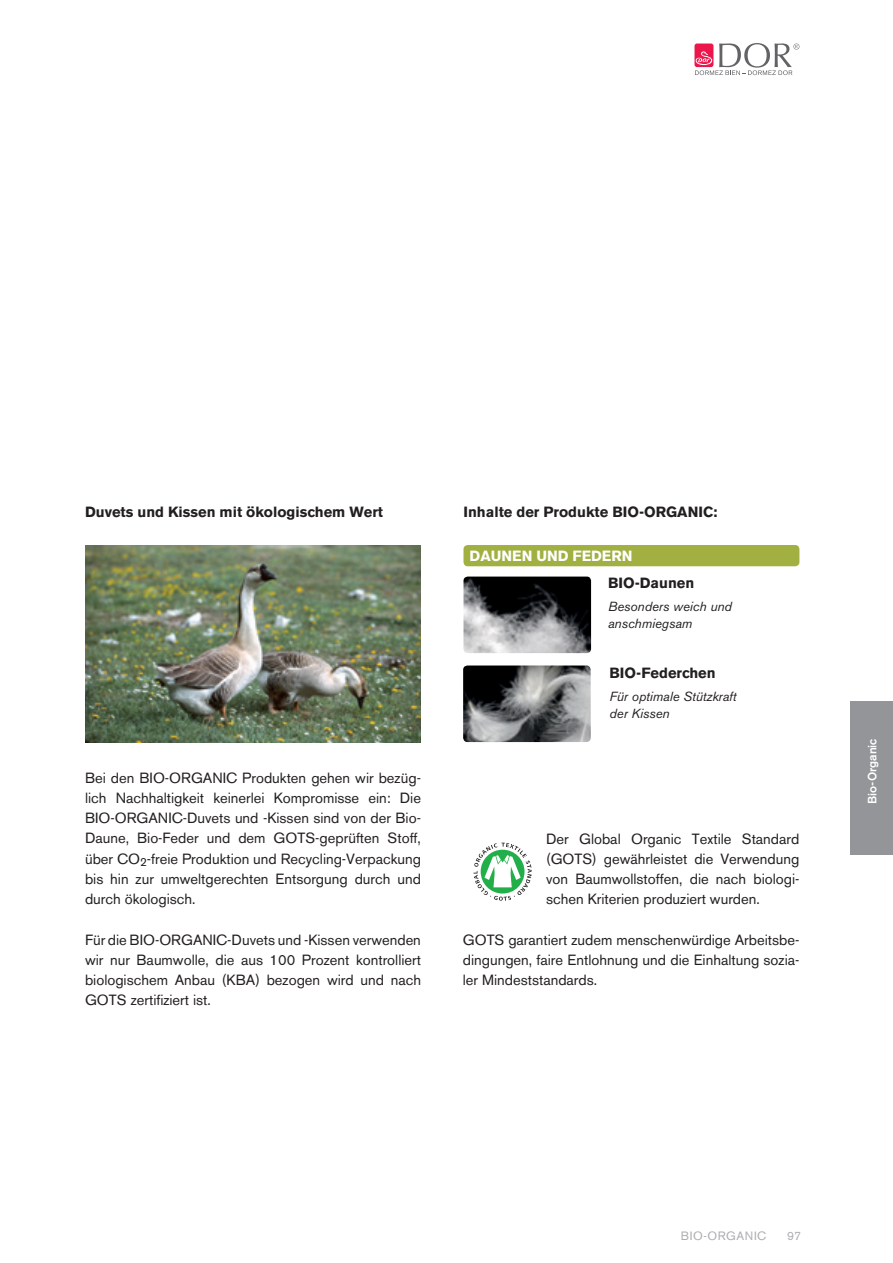
<style>
.page{position:relative;width:893px;height:1263px;background:#fff}
.page>*{position:absolute;margin:0;border:0;box-sizing:border-box;transform-origin:0 0}
.t1{font:14.7px/20.2px "Akzidenz Grotesk BQ";color:#231f20;text-align:justify}
.t2{font:700 14.7px "Akzidenz Grotesk BQ";color:#231f20}
.t3{font:700 14.7px "Akzidenz Grotesk BQ";color:#fff}
.t4{font:italic 13.2px/16.5px "Akzidenz Grotesk BQ";color:#231f20}
.t5{font:12px "Akzidenz Grotesk BQ";letter-spacing:.045em;color:#adaeb2}
.t6{font:500 12px "Akzidenz Grotesk BQ";color:#fff}
</style>
<div class="page">
<svg style="left:694px;top:44px;width:19px;height:23px"></svg>
<svg style="left:695px;top:43px;width:104px;height:32px"></svg>
<img style="left:463px;top:665px;width:128px;height:77px">
<div style="left:850px;top:702px;width:43px;height:153px;background:#939598"></div>
<img style="left:463px;top:576px;width:128px;height:77px">
<img style="left:85px;top:545px;width:336px;height:198px">
<div style="left:463px;top:545px;width:336px;height:21px;background:#a1b041;border-radius:4px"></div>
<svg style="left:473px;top:843px;width:59px;height:58px"></svg>
<p class="t2" style="left:85px;top:503px;width:299px">Duvets und Kissen mit ökologischem Wert</p>
<p class="t1" style="left:85px;top:767px;width:337px">Bei den BIO-ORGANIC Produkten gehen wir bezüg&shy;lich Nachhaltigkeit keinerlei Kompromisse ein: Die BIO-ORGANIC-Duvets und -Kissen sind von der Bio-Daune, Bio-Feder und dem GOTS-geprüften Stoff, über CO<sub>2</sub>-freie Produktion und Recycling-Verpackung bis hin zur umweltgerechten Entsorgung durch und durch ökologisch.</p>
<p class="t1" style="left:85px;top:929px;width:337px">Für die BIO-ORGANIC-Duvets und -Kissen verwenden wir nur Baumwolle, die aus 100 Prozent kontrolliert biologischem Anbau (KBA) bezogen wird und nach GOTS zertifiziert ist.</p>
<p class="t2" style="left:463px;top:503px;width:255px">Inhalte der Produkte BIO-ORGANIC:</p>
<p class="t3" style="left:470px;top:547px;width:164px">DAUNEN UND FEDERN</p>
<p class="t2" style="left:608px;top:575px;width:88px">BIO-Daunen</p>
<p class="t4" style="left:608px;top:599px;width:125px">Besonders weich und anschmiegsam</p>
<p class="t2" style="left:609px;top:665px;width:108px">BIO-Federchen</p>
<p class="t4" style="left:609px;top:688px;width:128px">Für optimale Stützkraft der Kissen</p>
<p class="t1" style="left:546px;top:828px;width:255px">Der Global Organic Textile Standard (GOTS) gewährleistet die Verwendung von Baumwollstoffen, die nach biologi&shy;schen Kriterien produziert wurden.</p>
<p class="t1" style="left:463px;top:930px;width:338px">GOTS garantiert zudem menschenwürdige Arbeitsbe&shy;dingungen, faire Entlohnung und die Einhaltung sozia&shy;ler Mindeststandards.</p>
<p class="t6" style="left:865px;top:804px;width:67px;rotate:-90deg">Bio-Organic</p>
<p class="t5" style="left:681px;top:1228px;width:87px">BIO-ORGANIC</p>
<p class="t5" style="left:787px;top:1228px;width:15px">97</p>
</div>
